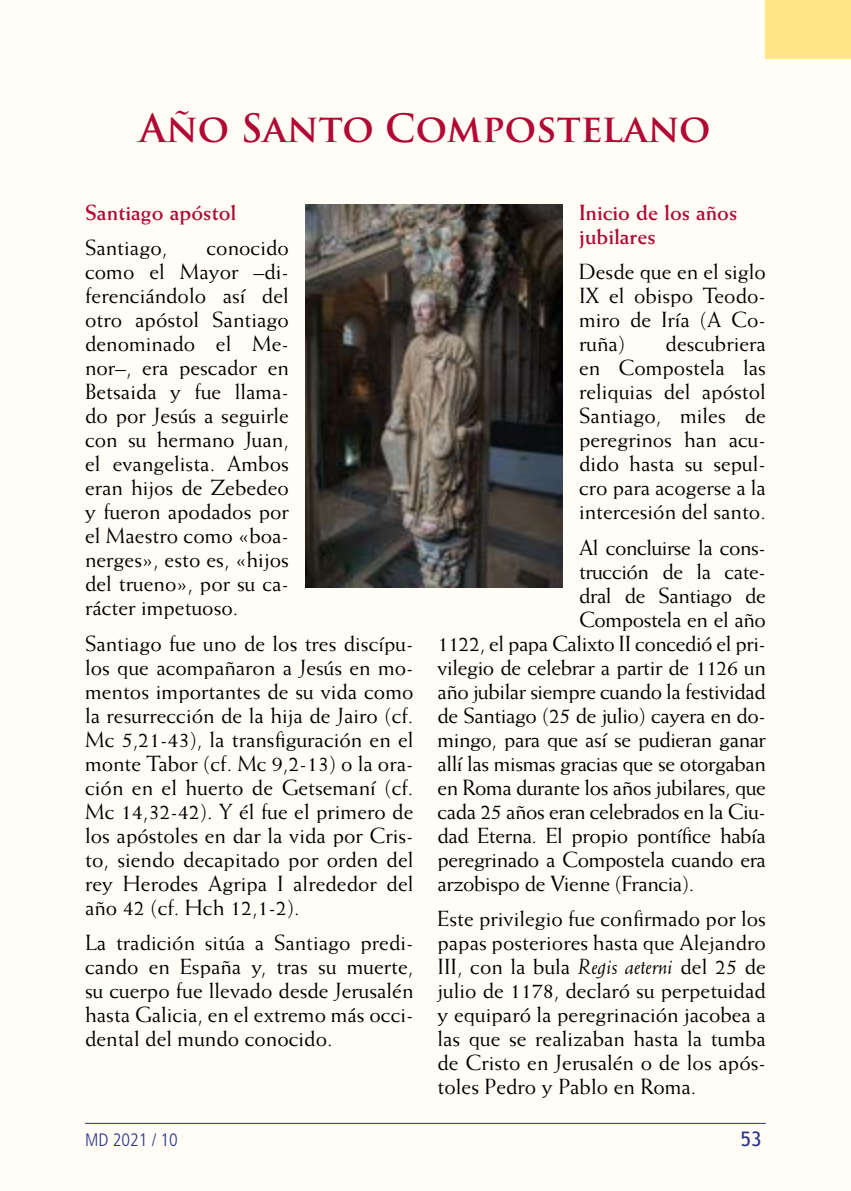
<style>
.page{position:relative;width:851px;height:1191px;background:#fff}
.page>*{position:absolute;margin:0;border:0;box-sizing:border-box;transform-origin:0 0}
.t1{font:700 38px "Trajan Pro";color:#b10933}
.t2{font:22px/24px "Weiss Std";letter-spacing:-.02em;color:#000;text-align:justify}
.t3{font:700 22px/24px "Weiss Std";color:#b10933}
.t4{font:22px "Weiss Std";color:#000}
.t5{font:20px "Trebuchet MS";color:#29338a}
.t6{font:300 condensed 18px "Frutiger LT Std";color:#29338a}
.s1{font-style:italic}
</style>
<div class="page">
<div style="left:0;top:0;width:850px;height:1191px;background:#fffdf5"></div>
<div style="left:765px;top:0;width:85px;height:59px;background:#ffe584"></div>
<hr style="left:85px;top:1123px;width:680px;height:1px;background:#29338a">
<img style="left:306px;top:204px;width:256px;height:384px">
<h1 class="t1" style="left:140px;top:104px;width:572px">Año Santo Compostelano</h1>
<p class="t3" style="left:85px;top:200px;width:153px">Santiago apóstol</p>
<p class="t4" style="left:85px;top:235px;width:84px">Santiago,</p>
<p class="t2" style="left:85px;top:235px;width:205px;text-indent:121px">conocido como el Mayor –di&shy;ferenciándolo así del otro apóstol Santiago denominado el Me&shy;nor–, era pescador en Betsaida y fue llama&shy;do por Jesús a seguirle con su hermano Juan, el evangelista. Ambos eran hijos de Zebedeo y fueron apodados por el Maestro como «boa&shy;nerges», esto es, «hijos del trueno», por su ca&shy;rácter impetuoso.</p>
<p class="t2" style="left:85px;top:631px;width:330px">Santiago fue uno de los tres discípu&shy;los que acompañaron a Jesús en mo&shy;mentos importantes de su vida como la resurrección de la hija de Jairo (cf.<br>Mc 5,21-43), la transfiguración en el monte Tabor (cf. Mc 9,2-13) o la ora&shy;ción en el huerto de Getsemaní (cf.<br>Mc 14,32-42). Y él fue el primero de los apóstoles en dar la vida por Cris&shy;to, siendo decapitado por orden del rey Herodes Agripa I alrededor del año 42 (cf. Hch 12,1-2).</p>
<p class="t2" style="left:85px;top:930px;width:330px">La tradición sitúa a Santiago predi&shy;cando en España y, tras su muerte, su cuerpo fue llevado desde Jerusalén hasta Galicia, en el extremo más occi&shy;dental del mundo conocido.</p>
<p class="t3" style="left:579px;top:200px;width:160px">Inicio de los años jubilares</p>
<p class="t2" style="left:579px;top:259px;width:188px">Desde que en el siglo IX el obispo Teodo&shy;miro de Iría (A Co&shy;ruña)</p>
<p class="t2" style="left:579px;top:331px;width:188px;text-indent:86px">descubriera en Compostela las reliquias del apóstol Santiago, miles de peregrinos han acu&shy;dido hasta su sepul&shy;cro para acogerse a la intercesión del santo.</p>
<p class="t2" style="left:579px;top:535px;width:188px">Al concluirse la cons-</p>
<p class="t2" style="left:579px;top:559px;width:188px">trucción de la cate-</p>
<p class="t2" style="left:579px;top:583px;width:188px">dral de Santiago de</p>
<p class="t2" style="left:579px;top:607px;width:188px">Compostela en el año</p>
<p class="t2" style="left:437px;top:631px;width:330px">1122, el papa Calixto II concedió el pri-</p>
<p class="t2" style="left:437px;top:655px;width:330px">vilegio de celebrar a partir de 1126 un</p>
<p class="t2" style="left:437px;top:679px;width:330px">año jubilar siempre cuando la festividad</p>
<p class="t2" style="left:437px;top:703px;width:330px">de Santiago (25 de julio) cayera en do-</p>
<p class="t2" style="left:437px;top:727px;width:330px">mingo, para que así se pudieran ganar</p>
<p class="t2" style="left:437px;top:751px;width:330px">allí las mismas gracias que se otorgaban</p>
<p class="t2" style="left:437px;top:775px;width:330px">en Roma durante los años jubilares, que</p>
<p class="t2" style="left:437px;top:799px;width:330px">cada 25 años eran celebrados en la Ciu-</p>
<p class="t2" style="left:437px;top:823px;width:330px">dad Eterna. El propio pontífice había</p>
<p class="t2" style="left:437px;top:847px;width:330px">peregrinado a Compostela cuando era</p>
<p class="t2" style="left:437px;top:871px;width:258px">arzobispo de Vienne (Francia).</p>
<p class="t2" style="left:437px;top:906px;width:330px">Este privilegio fue confirmado por los papas posteriores hasta que Alejandro III, con la bula <span class="s1">Regis aeterni</span> del 25 de julio de 1178, declaró su perpetuidad y equiparó la peregrinación jacobea a las que se realizaban hasta la tumba de Cristo en Jerusalén o de los após&shy;toles Pedro y Pablo en Roma.</p>
<p class="t6" style="left:85px;top:1129px;width:94px">MD 2021 / 10</p>
<p class="t5" style="left:740px;top:1126px;width:22px">53</p>
</div>
